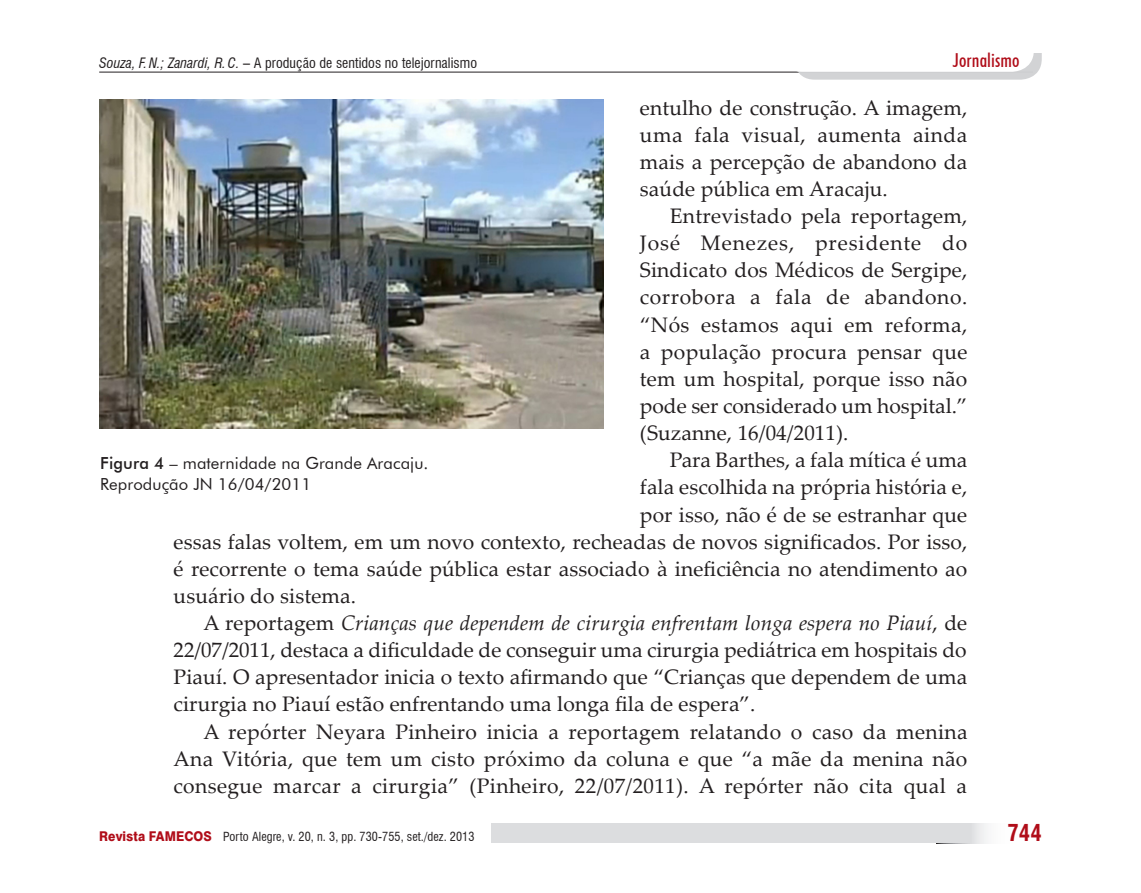
<style>
.page{position:relative;width:1141px;height:893px;background:#fff}
.page>*{position:absolute;margin:0;border:0;box-sizing:border-box;transform-origin:0 0}
.t1{font:700 condensed 22.75px "Swiss 721 BT";color:#b00d19}
.Texto{font:21px/27.1px "Palatino Linotype";letter-spacing:.005em;color:#231f20;text-align:justify}
.t2{font:500 condensed 19.25px "Futura BT";letter-spacing:.005em;color:#b00d19}
.Legenda{font:16.62px/20.1px "Futura BT";letter-spacing:.005em;color:#231f20}
.t3{font:condensed 14px "Swiss 721 BT";letter-spacing:.005em;color:#231f20}
.t4{font:condensed 12.25px "Swiss 721 BT";letter-spacing:.005em;color:#231f20}
.s1{font-style:italic}
.s2{font-weight:500}
.s3{font-weight:800;font-stretch:normal;font-size:13.47px;color:#b00d19}
</style>
<div class="page">
<svg style="left:969px;top:823px;width:18px;height:20px"></svg>
<div style="left:491px;top:823px;width:478px;height:20px;background:#dcdddf"></div>
<hr style="left:99px;top:72px;width:934px;height:1px;background:#231f20">
<div style="left:794px;top:10px;width:248px;height:70px;background:#d1d2d4;border-radius:21px"></div>
<div style="left:782px;top:1px;width:251px;height:70px;background:#fff;border-radius:21px"></div>
<div style="left:781px;top:1px;width:253px;height:71px;border:2px solid #fff;border-radius:21px"></div>
<div style="left:1021px;top:1px;width:26px;height:51px;background:#fff"></div>
<img style="left:99px;top:99px;width:504px;height:330px">
<p class="t3" style="left:99px;top:54px;width:379px"><span class="s1">Souza, F.N.; Zanardi, R.C.</span> – A produção de sentidos no telejornalismo</p>
<p class="t2" style="left:953px;top:48px;width:68px">Jornalismo</p>
<p class="Texto" style="left:640px;top:93px;width:329px">entulho de construção. A imagem, uma fala visual, aumenta ainda mais a percepção de abandono da saúde pública em Aracaju.</p>
<p class="Texto" style="left:640px;top:202px;width:329px;text-indent:30px">Entrevistado pela reportagem, José Menezes, presidente do Sindicato dos Médicos de Sergipe, corrobora a fala de abandono. “Nós estamos aqui em reforma, a população procura pensar que tem um hospital, porque isso não pode ser considerado um hospital.” (Suzanne, 16/04/2011).</p>
<p class="Texto" style="left:670px;top:446px;width:299px">Para Barthes, a fala mítica é uma</p>
<p class="Texto" style="left:640px;top:473px;width:329px">fala escolhida na própria história e,</p>
<p class="Texto" style="left:640px;top:500px;width:329px">por isso, não é de se estranhar que</p>
<p class="Texto" style="left:174px;top:527px;width:795px">essas falas voltem, em um novo contexto, recheadas de novos significados. Por isso,</p>
<p class="Texto" style="left:174px;top:554px;width:795px">é recorrente o tema saúde pública estar associado à ineficiência no atendimento ao</p>
<p class="Texto" style="left:174px;top:581px;width:184px">usuário do sistema.</p>
<p class="Texto" style="left:174px;top:608px;width:795px;text-indent:30px">A reportagem <span class="s1">Crianças que dependem de cirurgia enfrentam longa espera no Piauí</span>, de 22/07/2011, destaca a dificuldade de conseguir uma cirurgia pediátrica em hospitais do Piauí. O apresentador inicia o texto afirmando que “Crianças que dependem de uma cirurgia no Piauí estão enfrentando uma longa fila de espera”.</p>
<p class="Texto" style="left:174px;top:717px;width:795px;text-indent:30px">A repórter Neyara Pinheiro inicia a reportagem relatando o caso da menina Ana Vitória, que tem um cisto próximo da coluna e que “a mãe da menina não consegue marcar a cirurgia” (Pinheiro, 22/07/2011). A repórter não cita qual a</p>
<p class="Legenda" style="left:100px;top:453px;width:330px"><span class="s2">Figura 4</span> – maternidade na Grande Aracaju.<br>Reprodução JN 16/04/2011</p>
<p class="t4" style="left:99px;top:829px;width:377px"><span class="s3">Revista FAMECOS</span> Porto Alegre, v. 20, n. 3, pp. 730-755, set./dez. 2013</p>
<p class="t1" style="left:1007px;top:819px;width:36px">744</p>
</div>
